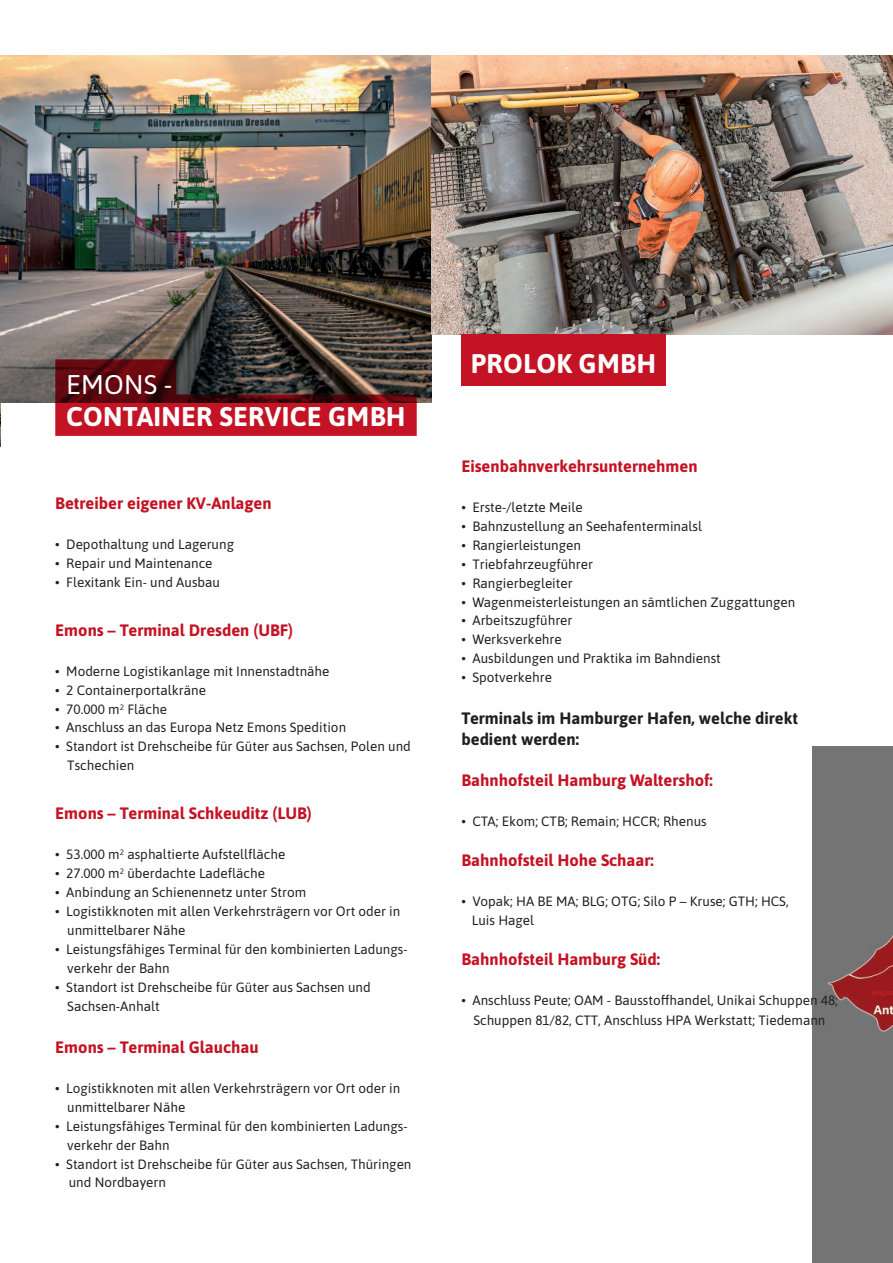
<style>
.page{position:relative;width:893px;height:1263px;background:#fff}
.page>*{position:absolute;margin:0;border:0;box-sizing:border-box;transform-origin:0 0}
.t1{font:700 27px "Asap";letter-spacing:.01em;color:#fff}
.t2{font:27px "Asap";letter-spacing:.01em;color:#fff}
.t3{font:700 16.5px "Asap";color:#c41324}
.t4{font:700 16.5px/21px "Asap";color:#231f20}
.t5{font:13.5px/18.9px "Asap";color:#231f20}
</style>
<div class="page">
<img style="left:0;top:403px;width:1px;height:43px">
<img style="left:0;top:55px;width:432px;height:348px">
<img style="left:432px;top:55px;width:461px;height:280px">
<img style="left:812px;top:747px;width:81px;height:516px">
<svg style="left:55px;top:359px;width:362px;height:77px;background:#7c1c23"></svg>
<div style="left:461px;top:335px;width:204px;height:51px;background:#c41324"></div>
<h1 class="t2" style="left:66px;top:366px;width:108px">EMONS -</h1>
<h1 class="t1" style="left:66px;top:398px;width:341px">CONTAINER SERVICE GMBH</h1>
<p class="t3" style="left:55px;top:492px;width:218px">Betreiber eigener KV-Anlagen</p>
<p class="t5" style="left:55px;top:534px;width:180px">• Depothaltung und Lagerung</p>
<p class="t5" style="left:55px;top:553px;width:159px">• Repair und Maintenance</p>
<p class="t5" style="left:55px;top:572px;width:166px">• Flexitank Ein- und Ausbau</p>
<p class="t3" style="left:55px;top:618px;width:239px">Emons – Terminal Dresden (UBF)</p>
<p class="t5" style="left:55px;top:661px;width:276px">• Moderne Logistikanlage mit Innenstadtnähe</p>
<p class="t5" style="left:55px;top:680px;width:152px">• 2 Containerportalkräne</p>
<p class="t5" style="left:55px;top:699px;width:113px">• 70.000 m² Fläche</p>
<p class="t5" style="left:55px;top:717px;width:292px">• Anschluss an das Europa Netz Emons Spedition</p>
<p class="t5" style="left:67px;top:736px;width:345px;text-indent:-12px">• Standort ist Drehscheibe für Güter aus Sachsen, Polen und<br>Tschechien</p>
<p class="t3" style="left:55px;top:802px;width:258px">Emons – Terminal Schkeuditz (LUB)</p>
<p class="t5" style="left:55px;top:844px;width:232px">• 53.000 m² asphaltierte Aufstellfläche</p>
<p class="t5" style="left:55px;top:863px;width:211px">• 27.000 m² überdachte Ladefläche</p>
<p class="t5" style="left:55px;top:882px;width:252px">• Anbindung an Schienennetz unter Strom</p>
<p class="t5" style="left:67px;top:901px;width:335px;text-indent:-12px">• Logistikknoten mit allen Verkehrsträgern vor Ort oder in unmittelbarer Nähe</p>
<p class="t5" style="left:67px;top:939px;width:342px;text-indent:-12px">• Leistungsfähiges Terminal für den kombinierten Ladungs&shy;verkehr der Bahn</p>
<p class="t5" style="left:67px;top:976px;width:305px;line-height:19.5px;text-indent:-12px">• Standort ist Drehscheibe für Güter aus Sachsen und<br>Sachsen-Anhalt</p>
<p class="t3" style="left:55px;top:1035px;width:205px">Emons – Terminal Glauchau</p>
<p class="t5" style="left:67px;top:1078px;width:335px;text-indent:-12px">• Logistikknoten mit allen Verkehrsträgern vor Ort oder in unmittelbarer Nähe</p>
<p class="t5" style="left:67px;top:1116px;width:342px;text-indent:-12px">• Leistungsfähiges Terminal für den kombinierten Ladungs&shy;verkehr der Bahn</p>
<p class="t5" style="left:69px;top:1153px;width:344px;text-indent:-14px">• Standort ist Drehscheibe für Güter aus Sachsen, Thüringen und Nordbayern</p>
<h1 class="t1" style="left:471px;top:344px;width:187px">PROLOK GMBH</h1>
<p class="t3" style="left:461px;top:455px;width:238px">Eisenbahnverkehrsunternehmen</p>
<p class="t5" style="left:461px;top:497px;width:123px">• Erste-/letzte Meile</p>
<p class="t5" style="left:461px;top:516px;width:242px">• Bahnzustellung an Seehafenterminalsl</p>
<p class="t5" style="left:461px;top:535px;width:121px">• Rangierleistungen</p>
<p class="t5" style="left:461px;top:554px;width:133px">• Triebfahrzeugführer</p>
<p class="t5" style="left:461px;top:573px;width:113px">• Rangierbegleiter</p>
<p class="t5" style="left:461px;top:592px;width:335px">• Wagenmeisterleistungen an sämtlichen Zuggattungen</p>
<p class="t5" style="left:461px;top:610px;width:113px">• Arbeitszugführer</p>
<p class="t5" style="left:461px;top:629px;width:102px">• Werksverkehre</p>
<p class="t5" style="left:461px;top:648px;width:261px">• Ausbildungen und Praktika im Bahndienst</p>
<p class="t5" style="left:461px;top:667px;width:92px">• Spotverkehre</p>
<p class="t4" style="left:461px;top:707px;width:338px">Terminals im Hamburger Hafen, welche direkt bedient werden:</p>
<p class="t3" style="left:461px;top:768px;width:253px">Bahnhofsteil Hamburg Waltershof:</p>
<p class="t5" style="left:461px;top:811px;width:247px">• CTA; Ekom; CTB; Remain; HCCR; Rhenus</p>
<p class="t3" style="left:461px;top:848px;width:194px">Bahnhofsteil Hohe Schaar:</p>
<p class="t5" style="left:472px;top:891px;width:318px;text-indent:-11px">• Vopak; HA BE MA; BLG; OTG; Silo P – Kruse; GTH; HCS,<br>Luis Hagel</p>
<p class="t3" style="left:461px;top:948px;width:200px">Bahnhofsteil Hamburg Süd:</p>
<p class="t5" style="left:461px;top:990px;width:378px;line-height:19.5px;text-align:center">• Anschluss Peute; OAM - Bausstoffhandel, Unikai Schuppen 48;<br>Schuppen 81/82, CTT, Anschluss HPA Werkstatt; Tiedemann</p>
</div>
